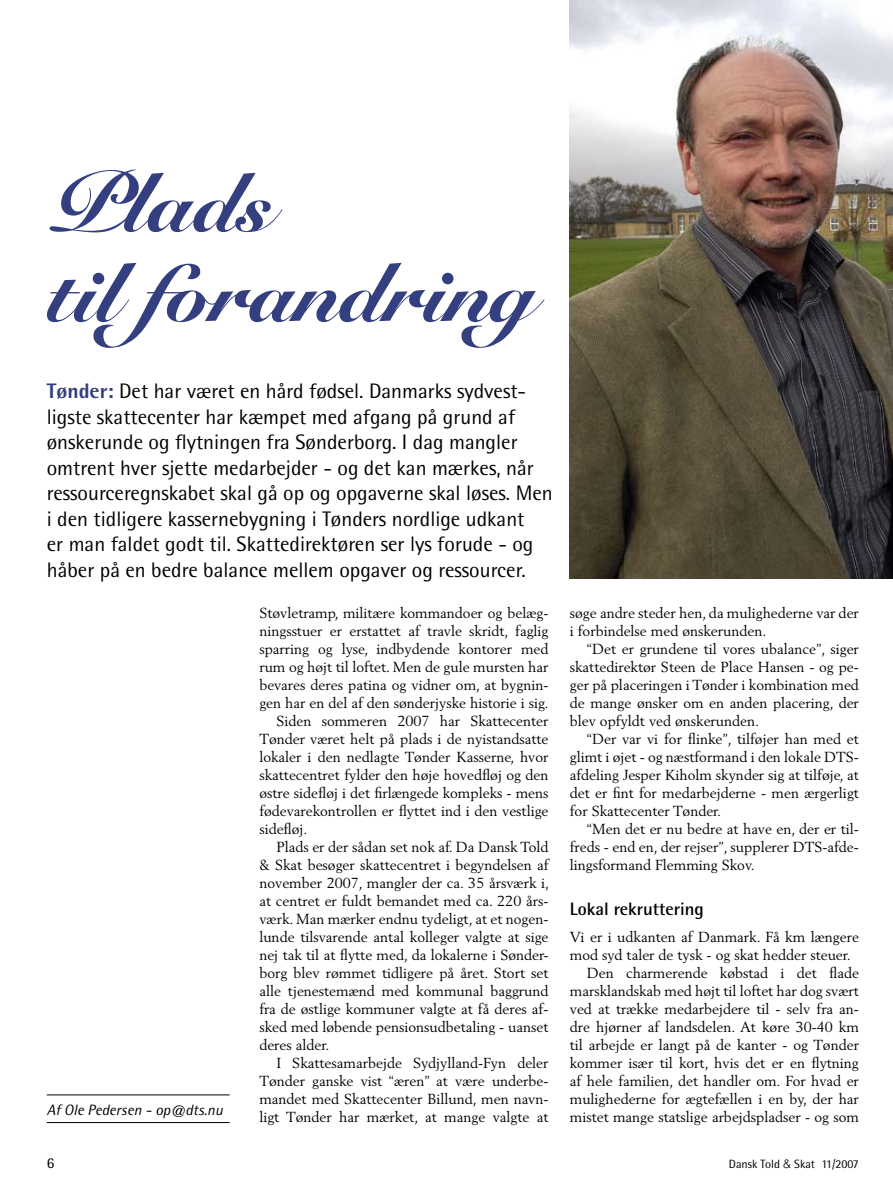
<style>
.page{position:relative;width:893px;height:1191px;background:#fff}
.page>*{position:absolute;margin:0;border:0;box-sizing:border-box;transform-origin:0 0}
.t1{font:900 82.5px/90px "Snell Roundhand";color:#333f7e}
.t2{font:21px/25.5px "Rotis Semi Sans";color:#000}
.t3{font:700 18px "Rotis Semi Sans";color:#000}
.t4{font:italic 15px "Rotis Semi Sans";color:#000}
.t5{font:15px "Rotis Semi Sans";color:#000}
.t6{font:14.4px/18px "Berling";color:#000;text-align:justify}
.t7{font:12px "Rotis Semi Sans";color:#000}
.s1{font-weight:800;color:#333f7e}
.s2{font-family:"Helvetica";font-weight:300}
</style>
<div class="page">
<hr style="left:47px;top:1122px;width:183px;height:1px;background:#000">
<hr style="left:47px;top:1094px;width:183px;height:1px;background:#000">
<img style="left:570px;top:0;width:323px;height:578px">
<h1 class="t1" style="left:47px;top:161px;width:490px">Plads<br>til forandring</h1>
<p class="t2" style="left:47px;top:378px;width:507px"><span class="s1">Tønder:</span> Det har været en hård fødsel. Danmarks sydvest&shy;ligste skattecenter har kæmpet med afgang på grund af ønskerunde og flytningen fra Sønderborg. I dag mangler omtrent hver sjette medarbejder - og det kan mærkes, når ressourceregnskabet skal gå op og opgaverne skal løses. Men i den tidligere kassernebygning i Tønders nordlige udkant<br>er man faldet godt til. Skattedirektøren ser lys forude - og håber på en bedre balance mellem opgaver og ressourcer.</p>
<p class="t6" style="left:259px;top:603px;width:291px">Støvletramp, militære kommandoer og belæg-</p>
<p class="t6" style="left:259px;top:621px;width:291px">ningsstuer er erstattet af travle skridt, faglig</p>
<p class="t6" style="left:259px;top:639px;width:291px">sparring og lyse, indbydende kontorer med</p>
<p class="t6" style="left:259px;top:657px;width:291px">rum og højt til loftet. Men de gule mursten har</p>
<p class="t6" style="left:259px;top:675px;width:291px">bevares deres patina og vidner om, at bygnin-</p>
<p class="t6" style="left:259px;top:693px;width:291px">gen har en del af den sønderjyske historie i sig.</p>
<p class="t6" style="left:276px;top:711px;width:274px">Siden sommeren 2007 har Skattecenter</p>
<p class="t6" style="left:259px;top:729px;width:291px">Tønder været helt på plads i de nyistandsatte</p>
<p class="t6" style="left:259px;top:747px;width:291px">lokaler i den nedlagte Tønder Kasserne, hvor</p>
<p class="t6" style="left:259px;top:765px;width:291px">skattecentret fylder den høje hovedfløj og den</p>
<p class="t6" style="left:259px;top:783px;width:291px">østre sidefløj i det firlængede kompleks - mens</p>
<p class="t6" style="left:259px;top:801px;width:291px">fødevarekontrollen er flyttet ind i den vestlige</p>
<p class="t6" style="left:259px;top:819px;width:50px">sidefløj.</p>
<p class="t6" style="left:276px;top:837px;width:274px">Plads er der sådan set nok af. Da Dansk Told</p>
<p class="t6" style="left:259px;top:855px;width:291px">&amp; Skat besøger skattecentret i begyndelsen af</p>
<p class="t6" style="left:259px;top:873px;width:291px">november 2007, mangler der ca. 35 årsværk i,</p>
<p class="t6" style="left:259px;top:891px;width:291px">at centret er fuldt bemandet med ca. 220 års-</p>
<p class="t6" style="left:259px;top:909px;width:291px">værk. Man mærker endnu tydeligt, at et nogen-</p>
<p class="t6" style="left:259px;top:927px;width:291px">lunde tilsvarende antal kolleger valgte at sige</p>
<p class="t6" style="left:259px;top:945px;width:291px">nej tak til at flytte med, da lokalerne i Sønder-</p>
<p class="t6" style="left:259px;top:963px;width:291px">borg blev rømmet tidligere på året. Stort set</p>
<p class="t6" style="left:259px;top:981px;width:291px">alle tjenestemænd med kommunal baggrund</p>
<p class="t6" style="left:259px;top:999px;width:291px">fra de østlige kommuner valgte at få deres af-</p>
<p class="t6" style="left:259px;top:1017px;width:291px">sked med løbende pensionsudbetaling - uanset</p>
<p class="t6" style="left:259px;top:1035px;width:72px">deres alder.</p>
<p class="t6" style="left:276px;top:1053px;width:274px">I Skattesamarbejde Sydjylland-Fyn deler</p>
<p class="t6" style="left:259px;top:1071px;width:291px">Tønder ganske vist “æren” at være underbe-</p>
<p class="t6" style="left:259px;top:1089px;width:291px">mandet med Skattecenter Billund, men navn-</p>
<p class="t6" style="left:259px;top:1107px;width:291px">ligt Tønder har mærket, at mange valgte at</p>
<p class="t4" style="left:47px;top:1100px;width:178px">Af Ole Pedersen - op@dts.nu</p>
<p class="t6" style="left:570px;top:603px;width:291px">søge andre steder hen, da mulighederne var der i forbindelse med ønskerunden.</p>
<p class="t6" style="left:570px;top:639px;width:291px;text-indent:17px">“Det er grundene til vores ubalance”, siger skattedirektør Steen de Place Hansen - og pe&shy;ger på placeringen i Tønder i kombination med de mange ønsker om en anden placering, der blev opfyldt ved ønskerunden.</p>
<p class="t6" style="left:570px;top:729px;width:291px;text-indent:17px">“Der var vi for flinke”, tilføjer han med et glimt i øjet - og næstformand i den lokale DTS&shy;afdeling Jesper Kiholm skynder sig at tilføje, at det er fint for medarbejderne - men ærgerligt for Skattecenter Tønder.</p>
<p class="t6" style="left:570px;top:819px;width:291px;text-indent:17px">“Men det er nu bedre at have en, der er til&shy;freds - end en, der rejser”, supplerer DTS-afde&shy;lingsformand Flemming Skov.</p>
<p class="t3" style="left:570px;top:898px;width:136px">Lokal rekruttering</p>
<p class="t6" style="left:570px;top:927px;width:291px">Vi er i udkanten af Danmark. Få km længere</p>
<p class="t6" style="left:570px;top:945px;width:282px">mod syd taler de tysk - og skat hedder steuer.</p>
<p class="t6" style="left:587px;top:963px;width:274px">Den charmerende købstad i det flade</p>
<p class="t6" style="left:570px;top:981px;width:291px">marsklandskab med højt til loftet har dog svært</p>
<p class="t6" style="left:570px;top:999px;width:291px">ved at trække medarbejdere til - selv fra an-</p>
<p class="t6" style="left:570px;top:1017px;width:291px">dre hjørner af landsdelen. At køre 30-40 km</p>
<p class="t6" style="left:570px;top:1035px;width:291px">til arbejde er langt på de kanter - og Tønder</p>
<p class="t6" style="left:570px;top:1053px;width:291px">kommer især til kort, hvis det er en flytning</p>
<p class="t6" style="left:570px;top:1071px;width:291px">af hele familien, det handler om. For hvad er</p>
<p class="t6" style="left:570px;top:1089px;width:291px">mulighederne for ægtefællen i en by, der har</p>
<p class="t6" style="left:570px;top:1107px;width:291px">mistet mange statslige arbejdspladser - og som</p>
<p class="t5" style="left:47px;top:1154px;width:9px">6</p>
<p class="t7" style="left:729px;top:1157px;width:132px">Dansk Told <span class="s2">&amp;</span> Skat 11/2007</p>
</div>
